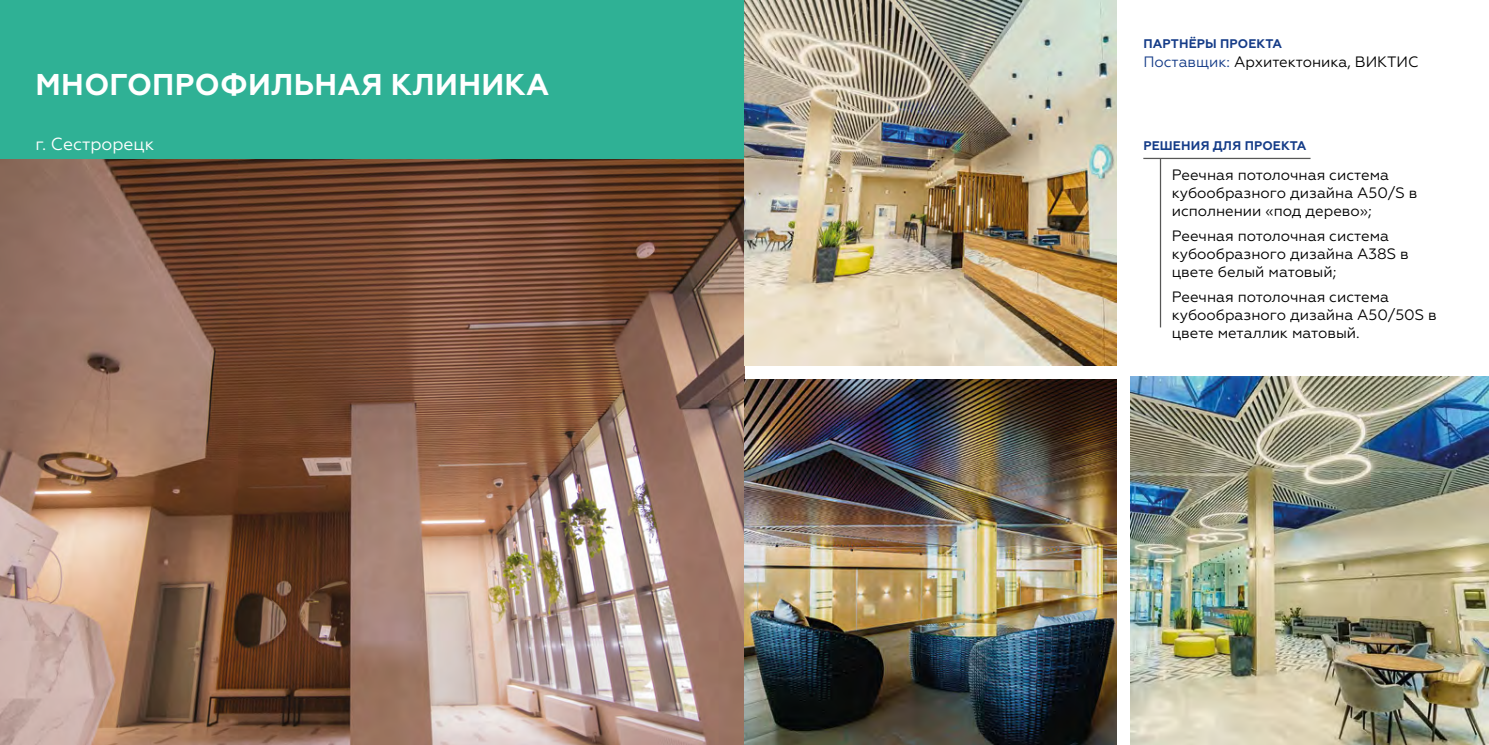
<style>
.page{position:relative;width:1489px;height:745px;background:#fff}
.page>*{position:absolute;margin:0;border:0;box-sizing:border-box;transform-origin:0 0}
.t1{font:700 30px "Geometria";letter-spacing:.01em;color:#fff}
.t2{font:17.5px "Geometria";color:#fff}
.t3{font:15px/18px "Geometria";color:#000}
.t4{font:700 12.5px "Geometria";letter-spacing:.01em;color:#153c88}
.s1{color:#153c88}
</style>
<div class="page">
<div style="left:0;top:0;width:744px;height:159px;background:#2fb195"></div>
<img style="left:0;top:160px;width:744px;height:584px">
<img style="left:744px;top:0;width:372px;height:365px">
<img style="left:744px;top:379px;width:372px;height:365px">
<img style="left:1130px;top:376px;width:358px;height:368px">
<hr style="left:1143px;top:158px;width:167px;height:1px;background:#575756">
<hr style="left:1159px;top:159px;width:2px;height:168px;background:#575756">
<h1 class="t1" style="left:36px;top:67px;width:515px">МНОГОПРОФИЛЬНАЯ КЛИНИКА</h1>
<p class="t2" style="left:35px;top:134px;width:120px">г. Сестрорецк</p>
<p class="t4" style="left:1143px;top:36px;width:140px">ПАРТНЁРЫ ПРОЕКТА</p>
<p class="t3" style="left:1143px;top:53px;width:276px"><span class="s1">Поставщик:</span> Архитектоника, ВИКТИС</p>
<p class="t4" style="left:1143px;top:138px;width:165px">РЕШЕНИЯ ДЛЯ ПРОЕКТА</p>
<p class="t3" style="left:1171px;top:165px;width:247px">Реечная потолочная система кубообразного дизайна A50/S в исполнении «под дерево»;</p>
<p class="t3" style="left:1171px;top:226px;width:238px">Реечная потолочная система кубообразного дизайна A38S в цвете белый матовый;</p>
<p class="t3" style="left:1171px;top:288px;width:267px">Реечная потолочная система кубообразного дизайна A50/50S в цвете металлик матовый.</p>
</div>
